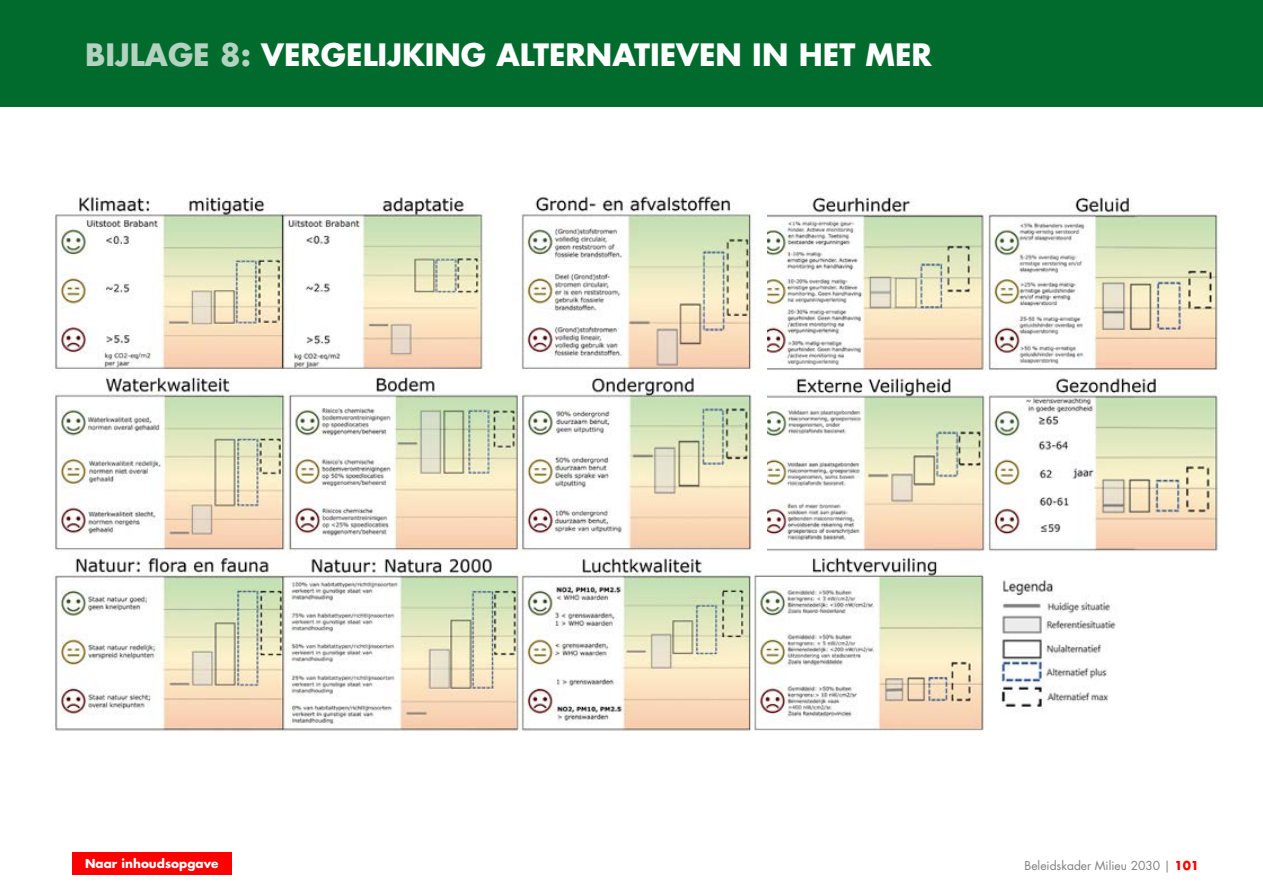
<style>
.page{position:relative;width:1263px;height:893px;background:#fff}
.page>*{position:absolute;margin:0;border:0;box-sizing:border-box;transform-origin:0 0}
.KOP_HS_vervolg{font:700 30px "Futura Std";color:#fff}
.t1{font:12px "Futura Std";color:#808080}
.t2{font:700 12px "Futura Std";color:#fff}
.s1{color:#b3d3c0}
.s2{font-weight:700;color:#f00}
</style>
<div class="page">
<div style="left:72px;top:852px;width:159px;height:22px;background:#f00"></div>
<img style="left:767px;top:196px;width:452px;height:357px">
<div style="left:0;top:0;width:1263px;height:106px;background:#006b2d"></div>
<img style="left:54px;top:193px;width:710px;height:538px">
<img style="left:751px;top:553px;width:233px;height:178px">
<img style="left:994px;top:577px;width:122px;height:130px">
<p class="KOP_HS_vervolg" style="left:85px;top:34px;width:848px"><span class="s1">BIJLAGE 8:</span> VERGELIJKING ALTERNATIEVEN IN HET MER</p>
<p class="t2" style="left:85px;top:855px;width:135px">Naar inhoudsopgave</p>
<p class="t1" style="left:1024px;top:857px;width:176px">Beleidskader Milieu 2030 | <span class="s2">101</span></p>
</div>
